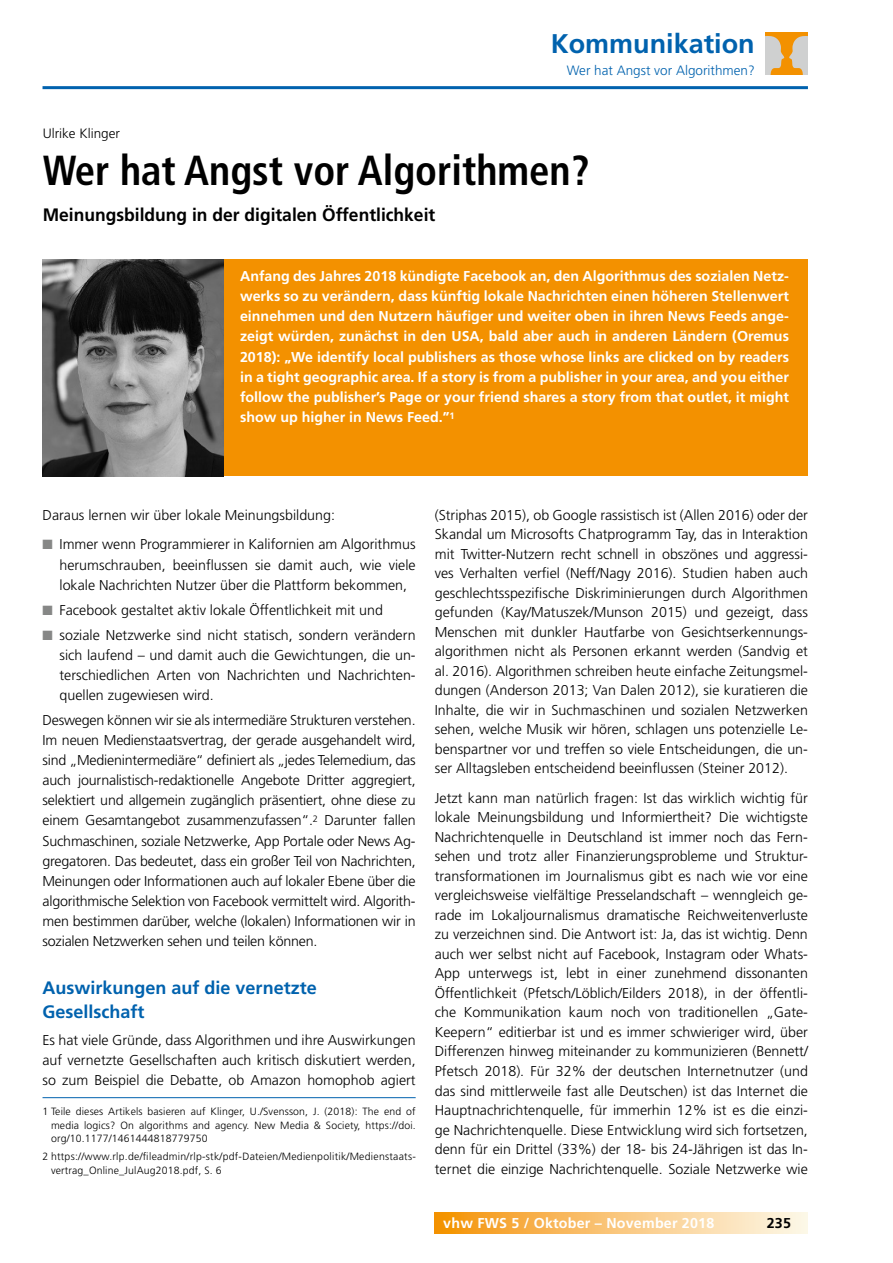
<style>
.page{position:relative;width:893px;height:1263px;background:#fff}
.page>*{position:absolute;margin:0;border:0;box-sizing:border-box;transform-origin:0 0}
.t1{font:700 condensed 42px "Frutiger LT";color:#000}
.t2{font:700 27px "Frutiger LT";color:#0062ae}
.t3{font:700 18px "Frutiger LT";color:#000}
.t4{font:700 18px/24.6px "Frutiger LT";color:#0062ae}
.t5{font:300 14.25px/19.5px "Frutiger LT";color:#000;text-align:justify}
.t6{font:700 14.25px/20.2px "Frutiger LT";color:#fff;text-align:justify}
.t7{font:700 14.25px "Frutiger LT";color:#000}
.t8{font:300 13.5px "Frutiger LT";color:#0062ae}
.t9{font:300 13.5px "Frutiger CE";color:#000}
.t10{font:300 10.5px/13.5px "Frutiger LT";letter-spacing:.015em;color:#000;text-align:justify}
.s1{color:#868786}
</style>
<div class="page">
<div style="left:435px;top:1212px;width:373px;height:21px;background:linear-gradient(to right,#f59308,#fefaef)"></div>
<hr style="left:43px;top:86px;width:765px;height:3px;background:#0062ae">
<div style="left:766px;top:32px;width:42px;height:43px;background:#f39100"></div>
<svg style="left:766px;top:36px;width:42px;height:39px"></svg>
<hr style="left:43px;top:1097px;width:373px;height:1px;background:#0062ae">
<div style="left:43px;top:259px;width:765px;height:217px;background:#f39100"></div>
<img style="left:43px;top:259px;width:180px;height:217px">
<h2 class="t2" style="left:551px;top:28px;width:206px">Kommunikation</h2>
<p class="t8" style="left:567px;top:62px;width:190px">Wer hat Angst vor Algorithmen?</p>
<p class="t9" style="left:43px;top:126px;width:79px">Ulrike Klinger</p>
<h1 class="t1" style="left:43px;top:145px;width:548px">Wer hat Angst vor Algorithmen?</h1>
<p class="t3" style="left:43px;top:205px;width:394px">Meinungsbildung in der digitalen Öffentlichkeit</p>
<p class="t6" style="left:240px;top:266px;width:550px">Anfang des Jahres 2018 kündigte Facebook an, den Algorithmus des sozialen Netz&shy;werks so zu verändern, dass künftig lokale Nachrichten einen höheren Stellenwert einnehmen und den Nutzern häufiger und weiter oben in ihren News Feeds ange&shy;zeigt würden, zunächst in den USA, bald aber auch in anderen Ländern (Oremus 2018): „We identify local publishers as those whose links are clicked on by readers in a tight geographic area. If a story is from a publisher in your area, and you either follow the publisher’s Page or your friend shares a story from that outlet, it might show up higher in News Feed.”<sup>1</sup></p>
<p class="t5" style="left:43px;top:505px;width:294px">Daraus lernen wir über lokale Meinungsbildung:</p>
<p class="t5" style="left:60px;top:535px;width:358px;line-height:20.1px;text-indent:-17px"><span class="s1">■</span> Immer wenn Programmierer in Kalifornien am Algorithmus herumschrauben, beeinflussen sie damit auch, wie viele lokale Nachrichten Nutzer über die Plattform bekommen,</p>
<p class="t5" style="left:43px;top:600px;width:342px"><span class="s1">■</span> Facebook gestaltet aktiv lokale Öffentlichkeit mit und</p>
<p class="t5" style="left:60px;top:625px;width:358px;line-height:20.1px;text-indent:-17px"><span class="s1">■</span> soziale Netzwerke sind nicht statisch, sondern verändern sich laufend – und damit auch die Gewichtungen, die un&shy;terschiedlichen Arten von Nachrichten und Nachrichten&shy;quellen zugewiesen wird.</p>
<p class="t5" style="left:43px;top:710px;width:375px;line-height:20.1px">Deswegen können wir sie als intermediäre Strukturen verstehen.<br>Im neuen Medienstaatsvertrag, der gerade ausgehandelt wird, sind „Medienintermediäre“ definiert als „jedes Telemedium, das auch journalistisch-redaktionelle Angebote Dritter aggregiert, selektiert und allgemein zugänglich präsentiert, ohne diese zu einem Gesamtangebot zusammenzufassen“.<sup>2</sup> Darunter fallen Suchmaschinen, soziale Netzwerke, App Portale oder News Ag&shy;gregatoren. Das bedeutet, dass ein großer Teil von Nachrichten, Meinungen oder Informationen auch auf lokaler Ebene über die algorithmische Selektion von Facebook vermittelt wird. Algorith&shy;men bestimmen darüber, welche (lokalen) Informationen wir in sozialen Netzwerken sehen und teilen können.</p>
<p class="t4" style="left:43px;top:975px;width:276px">Auswirkungen auf die vernetzte<br>Gesellschaft</p>
<p class="t5" style="left:43px;top:1030px;width:375px;line-height:20.1px">Es hat viele Gründe, dass Algorithmen und ihre Auswirkungen auf vernetzte Gesellschaften auch kritisch diskutiert werden, so zum Beispiel die Debatte, ob Amazon homophob agiert</p>
<p class="t10" style="left:51px;top:1105px;width:366px;text-indent:-9px">1 Teile dieses Artikels basieren auf Klinger, U./Svensson, J. (2018): The end of media logics? On algorithms and agency. New Media &amp; Society, https://doi. org/10.1177/1461444818779750</p>
<p class="t10" style="left:51px;top:1150px;width:366px;text-indent:-9px">2 https://www.rlp.de/fileadmin/rlp-stk/pdf-Dateien/Medienpolitik/Medienstaats&shy;vertrag_Online_JulAug2018.pdf, S. 6</p>
<p class="t5" style="left:435px;top:505px;width:375px">(Striphas 2015), ob Google rassistisch ist (Allen 2016) oder der Skandal um Microsofts Chatprogramm Tay, das in Interaktion mit Twitter-Nutzern recht schnell in obszönes und aggressi&shy;ves Verhalten verfiel (Neff/Nagy 2016). Studien haben auch geschlechtsspezifische Diskriminierungen durch Algorithmen gefunden (Kay/Matuszek/Munson 2015) und gezeigt, dass Menschen mit dunkler Hautfarbe von Gesichtserkennungs&shy;algorithmen nicht als Personen erkannt werden (Sandvig et al. 2016). Algorithmen schreiben heute einfache Zeitungsmel&shy;dungen (Anderson 2013; Van Dalen 2012), sie kuratieren die Inhalte, die wir in Suchmaschinen und sozialen Netzwerken sehen, welche Musik wir hören, schlagen uns potenzielle Le&shy;benspartner vor und treffen so viele Entscheidungen, die un&shy;ser Alltagsleben entscheidend beeinflussen (Steiner 2012).</p>
<p class="t5" style="left:435px;top:788px;width:375px">Jetzt kann man natürlich fragen: Ist das wirklich wichtig für lokale Meinungsbildung und Informiertheit? Die wichtigste Nachrichtenquelle in Deutschland ist immer noch das Fern&shy;sehen und trotz aller Finanzierungsprobleme und Struktur&shy;transformationen im Journalismus gibt es nach wie vor eine vergleichsweise vielfältige Presselandschaft – wenngleich ge&shy;rade im Lokaljournalismus dramatische Reichweitenverluste zu verzeichnen sind. Die Antwort ist: Ja, das ist wichtig. Denn auch wer selbst nicht auf Facebook, Instagram oder Whats-App unterwegs ist, lebt in einer zunehmend dissonanten Öffentlichkeit (Pfetsch/Löblich/Eilders 2018), in der öffentli&shy;che Kommunikation kaum noch von traditionellen „Gate-Keepern“ editierbar ist und es immer schwieriger wird, über Differenzen hinweg miteinander zu kommunizieren (Bennett/ Pfetsch 2018). Für 32% der deutschen Internetnutzer (und das sind mittlerweile fast alle Deutschen) ist das Internet die Hauptnachrichtenquelle, für immerhin 12% ist es die einzi&shy;ge Nachrichtenquelle. Diese Entwicklung wird sich fortsetzen, denn für ein Drittel (33%) der 18- bis 24-Jährigen ist das In&shy;ternet die einzige Nachrichtenquelle. Soziale Netzwerke wie</p>
<p class="t6" style="left:443px;top:1213px;width:272px">vhw FWS 5 / Oktober – November 2018</p>
<p class="t7" style="left:767px;top:1214px;width:26px">235</p>
</div>
